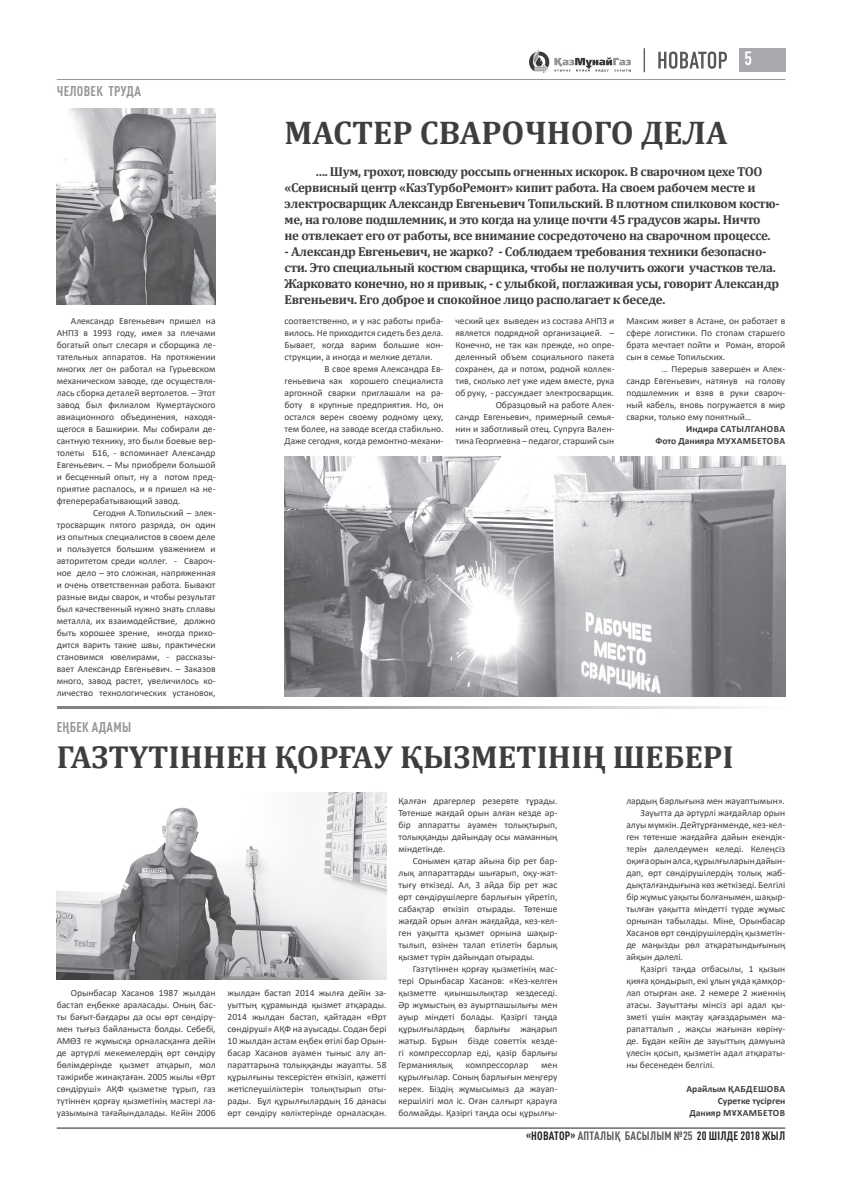
<style>
.page{position:relative;width:842px;height:1191px;background:#fff}
.page>*{position:absolute;margin:0;border:0;box-sizing:border-box;transform-origin:0 0}
.t1{font:700 33px "Cambria";color:#3e3e3f}
.t2{font:700 32px "Cambria";color:#3e3e3f}
.t3{font:700 condensed 19px "DIN Pro";color:#fff}
.t4{font:700 condensed 14px "DIN Pro";color:#939598}
.t5{font:700 13px/16px "Cambria";letter-spacing:-.025em;color:#3e3e3f}
.t6{font:700 condensed 12px "DIN Pro";letter-spacing:.01em;color:#231f20}
.t7{font:700 condensed 12px "DIN Pro";color:#57585a}
.t8{font:9.5px/12px "Calibri";color:#3e3e3f;text-align:justify}
.t9{font:700 9.5px/12px "Calibri";letter-spacing:.025em;color:#3e3e3f}
.t10{font:700 9.5px "Calibri";color:#3e3e3f}
.s1{color:#57585a}
</style>
<div class="page">
<hr style="left:57px;top:1127px;width:728px;height:1px;background:#231f20">
<img style="left:529px;top:49px;width:101px;height:23px">
<div style="left:739px;top:48px;width:46px;height:24px;background:#a8a9ad"></div>
<svg style="left:658px;top:51px;width:69px;height:18px"></svg>
<svg style="left:644px;top:48px;width:1px;height:24px"></svg>
<hr style="left:57px;top:79px;width:728px;height:1px;background:#939598">
<hr style="left:57px;top:706px;width:728px;height:2px;background:#808285">
<img style="left:57px;top:792px;width:329px;height:188px">
<img style="left:285px;top:456px;width:500px;height:240px">
<img style="left:57px;top:108px;width:159px;height:196px">
<h3 class="t4" style="left:57px;top:80px;width:59px">Человек труда</h3>
<p class="t8" style="left:57px;top:315px;width:160px;text-indent:14px">Александр Евгеньевич пришел на АНПЗ в 1993 году, имея за плечами богатый опыт слесаря и сборщика ле&shy;тательных аппаратов. На протяжении многих лет он работал на Гурьевском механическом заводе, где осуществля&shy;лась сборка деталей вертолетов. – Этот завод был филиалом Кумертауского авиационного объединения, находя&shy;щегося в Башкирии. Мы собирали де&shy;сантную технику, это были боевые вер&shy;толеты Б16, - вспоминает Александр Евгеньевич. – Мы приобрели большой и бесценный опыт, ну а потом пред&shy;приятие распалось, и я пришел на не&shy;фтеперерабатывающий завод.</p>
<p class="t8" style="left:57px;top:507px;width:160px;text-indent:36px">Сегодня А.Топильский – элек&shy;тросварщик пятого разряда, он один из опытных специалистов в своем деле и пользуется большим уважением и авторитетом среди коллег. - Свароч&shy;ное дело – это сложная, напряженная и очень ответственная работа. Бывают разные виды сварок, и чтобы результат был качественный нужно знать сплавы металла, их взаимодействие, должно быть хорошее зрение, иногда прихо&shy;дится варить такие швы, практически становимся ювелирами, - рассказы&shy;вает Александр Евгеньевич. – Заказов много, завод растет, увеличилось ко&shy;личество технологических установок,</p>
<h3 class="t4" style="left:57px;top:716px;width:44px">Еңбек адамы</h3>
<h3 class="t3" style="left:744px;top:44px;width:9px">5</h3>
<h1 class="t1" style="left:285px;top:109px;width:444px">Мастер сварочного дела</h1>
<p class="t5" style="left:285px;top:163px;width:497px;text-indent:30px">…. Шум, грохот, повсюду россыпь огненных искорок. В сварочном цехе ТОО «Сервисный центр «КазТурбоРемонт» кипит работа. На своем рабочем месте и электросварщик Александр Евгеньевич Топильский. В плотном спилковом костю&shy;ме, на голове подшлемник, и это когда на улице почти 45 градусов жары. Ничто<br>не отвлекает его от работы, все внимание сосредоточено на сварочном процессе.</p>
<p class="t5" style="left:285px;top:243px;width:496px">- Александр Евгеньевич, не жарко? - Соблюдаем требования техники безопасно&shy;сти. Это специальный костюм сварщика, чтобы не получить ожоги участков тела.<br>Жарковато конечно, но я привык, - с улыбкой, поглаживая усы, говорит Александр Евгеньевич. Его доброе и спокойное лицо располагает к беседе.</p>
<p class="t8" style="left:285px;top:315px;width:160px">соответственно, и у нас работы приба-</p>
<p class="t8" style="left:285px;top:327px;width:160px">вилось. Не приходится сидеть без дела.</p>
<p class="t8" style="left:285px;top:339px;width:160px">Бывает, когда варим большие кон-</p>
<p class="t8" style="left:285px;top:351px;width:150px">струкции, а иногда и мелкие детали.</p>
<p class="t8" style="left:325px;top:363px;width:120px">В свое время Александра Ев-</p>
<p class="t8" style="left:285px;top:375px;width:160px">геньевича как хорошего специалиста</p>
<p class="t8" style="left:285px;top:387px;width:160px">аргонной сварки приглашали на ра-</p>
<p class="t8" style="left:285px;top:399px;width:160px">боту в крупные предприятия. Но, он</p>
<p class="t8" style="left:285px;top:411px;width:160px">остался верен своему родному цеху,</p>
<p class="t8" style="left:285px;top:423px;width:160px">тем более, на заводе всегда стабильно.</p>
<p class="t8" style="left:285px;top:435px;width:160px">Даже сегодня, когда ремонтно-механи-</p>
<p class="t8" style="left:455px;top:315px;width:160px;text-align:right">ческий цех выведен из состава АНПЗ и является подрядной организацией. – Конечно, не так как прежде, но опре&shy;деленный объем социального пакета сохранен, да и потом, родной коллек&shy;тив, сколько лет уже идем вместе, рука об руку, - рассуждает электросварщик.<br>Образцовый на работе Алек-<br>сандр Евгеньевич, примерный семья&shy;нин и заботливый отец. Супруга Вален&shy;тина Георгиевна – педагог, старший сын</p>
<p class="t8" style="left:626px;top:315px;width:160px">Максим живет в Астане, он работает в сфере логистики. По стопам старшего брата мечтает пойти и Роман, второй сын в семье Топильских.</p>
<p class="t8" style="left:626px;top:363px;width:160px;text-indent:35px">… Перерыв завершен и Алек&shy;сандр Евгеньевич, натянув на голову подшлемник и взяв в руки свароч&shy;ный кабель, вновь погружается в мир сварки, только ему понятный…</p>
<p class="t9" style="left:656px;top:423px;width:131px;text-indent:31px">Индира Сатылганова<br>Фото Данияра Мухамбе</p>
<p class="t9" style="left:762px;top:435px;width:24px">това</p>
<h2 class="t2" style="left:57px;top:734px;width:73px">Газтүт</h2>
<h2 class="t2" style="left:169px;top:734px;width:567px">іннен қорғау қызметінің шебері</h2>
<p class="t8" style="left:57px;top:987px;width:160px;text-indent:14px">Орынбасар Хасанов 1987 жылдан бастап еңбекке араласады. Оның бас&shy;ты бағыт-бағдары да осы өрт сөндіру&shy;мен тығыз байланыста болды. Себебі, АМӨЗ ге жұмысқа орналасқанға дейін де әртүрлі мекемелердің өрт сөндіру бөлімдерінде қызмет атқарып, мол тәжірибе жинақтаған. 2005 жылы «Өрт сөндіруші» АҚФ қызметке тұрып, газ түтіннен қорғау қызметінің мастері ла&shy;уазымына тағайындалады. Кейін 2006</p>
<p class="t8" style="left:228px;top:987px;width:160px">жылдан бастап 2014 жылға дейін за&shy;уыттың құрамында қызмет атқарады.<br>2014 жылдан бастап, қайтадан «Өрт сөндіруші» АҚФ на ауысады. Содан бері 10 жылдан астам еңбек өтілі бар Орын&shy;басар Хасанов ауамен тыныс алу ап&shy;параттарына толыққанды жауапты. 58 құрылғыны тексерістен өткізіп, қажетті жетіспеушіліктерін толықтырып оты&shy;рады. Бұл құрылғылардың 16 данасы өрт сөндіру көліктерінде орналасқан.</p>
<p class="t8" style="left:398px;top:795px;width:160px">Қалған драгерлер резервте тұрады.<br>Төтенше жағдай орын алған кезде әр&shy;бір аппаратты ауамен толықтырып, толыққанды дайындау осы маманның міндетінде.</p>
<p class="t8" style="left:398px;top:855px;width:160px;text-indent:14px">Сонымен қатар айына бір рет бар&shy;лық аппараттарды шығарып, оқу-жат&shy;тығу өткізеді. Ал, 3 айда бір рет жас өрт сөндірушілерге барлығын үйретіп, сабақтар өткізіп отырады. Төтенше жағдай орын алған жағдайда, кез-кел&shy;ген уақытта қызмет орнына шақыр&shy;тылып, өзінен талап етілетін барлық қызмет түрін дайындап отырады.</p>
<p class="t8" style="left:398px;top:963px;width:160px;text-indent:14px">Газтүтіннен қорғау қызметінің мас&shy;тері Орынбасар Хасанов: «Кез-келген қызметте қиыншылықтар кездеседі.<br>Әр жұмыстың өз ауыртпашылығы мен ауыр міндеті болады. Қазіргі таңда құрылғылардың барлығы жаңарып жатыр. Бұрын бізде советтік кезде&shy;гі компрессорлар еді, қазір барлығы Германиялық</p>
<p class="t8" style="left:398px;top:1059px;width:160px;text-indent:143px">мен құрылғылар. Соның барлығын меңгеру керек. Біздің жұмысымыз да жауап&shy;кершілігі мол іс. Оған салғырт қарауға болмайды. Қазіргі таңда осы құрылғы-</p>
<p class="t8" style="left:466px;top:1059px;width:64px">компрессорлар</p>
<p class="t8" style="left:626px;top:795px;width:160px">лардың барлығына мен жауаптымын».</p>
<p class="t8" style="left:640px;top:807px;width:146px">Зауытта да әртүрлі жағдайлар орын</p>
<p class="t8" style="left:626px;top:819px;width:160px">алуы мүмкін. Дейтұрғанменде, кез-кел-</p>
<p class="t8" style="left:626px;top:831px;width:160px">ген төтенше жағдайға дайын екендік-</p>
<p class="t8" style="left:626px;top:843px;width:160px">терін дәлелдеумен келеді. Келеңсіз</p>
<p class="t8" style="left:626px;top:855px;width:160px">оқиға орын алса, құрылғыларын дайын-</p>
<p class="t8" style="left:626px;top:867px;width:160px">дап, өрт сөндірушілердің толық жаб-</p>
<p class="t8" style="left:626px;top:879px;width:160px">дықталғандығына көз жеткізеді. Белгілі</p>
<p class="t8" style="left:626px;top:891px;width:160px">бір жұмыс уақыты болғанымен, шақыр-</p>
<p class="t8" style="left:626px;top:903px;width:160px">тылған уақытта міндетті түрде жұмыс</p>
<p class="t8" style="left:626px;top:915px;width:160px">орнынан табылады. Міне, Орынбасар</p>
<p class="t8" style="left:626px;top:927px;width:160px">Хасанов өрт сөндірушілердің қызметін-</p>
<p class="t8" style="left:626px;top:939px;width:160px">де маңызды рөл атқаратындығының</p>
<p class="t8" style="left:626px;top:951px;width:58px">айқын дәлелі.</p>
<p class="t8" style="left:640px;top:963px;width:146px">Қазіргі таңда отбасылы, 1 қызын</p>
<p class="t8" style="left:626px;top:975px;width:160px">қияға қондырып, екі ұлын ұяда қамқор-</p>
<p class="t8" style="left:626px;top:987px;width:160px">лап отырған әке. 2 немере 2 жиеннің</p>
<p class="t8" style="left:626px;top:999px;width:160px">атасы. Зауыттағы мінсіз әрі адал қы-</p>
<p class="t8" style="left:626px;top:1011px;width:160px">зметі үшін мақтау қағаздарымен ма-</p>
<p class="t8" style="left:626px;top:1023px;width:160px">рапатталып , жақсы жағынан көріну-</p>
<p class="t8" style="left:626px;top:1035px;width:160px">де. Бұдан кейін де зауыттың дамуына</p>
<p class="t8" style="left:626px;top:1047px;width:160px">үлесін қосып, қызметін адал атқараты-</p>
<p class="t8" style="left:626px;top:1059px;width:90px">ны бесенеден белгілі.</p>
<p class="t9" style="left:686px;top:1083px;width:61px">Арайлым Қабде</p>
<p class="t9" style="left:758px;top:1083px;width:29px">шова</p>
<p class="t10" style="left:718px;top:1094px;width:69px">Суретке түсірген</p>
<p class="t9" style="left:689px;top:1107px;width:67px">Данияр Мұхамбе</p>
<p class="t9" style="left:768px;top:1107px;width:18px">тов</p>
<p class="t6" style="left:526px;top:1127px;width:59px">«НОВАТОР» <span class="s1">апталы</span></p>
<p class="t7" style="left:615px;top:1127px;width:18px">қ басылым</p>
<p class="t6" style="left:674px;top:1127px;width:97px"><span class="s1">№25</span> 20 ШІЛДЕ 2018 жыл</p>
</div>
